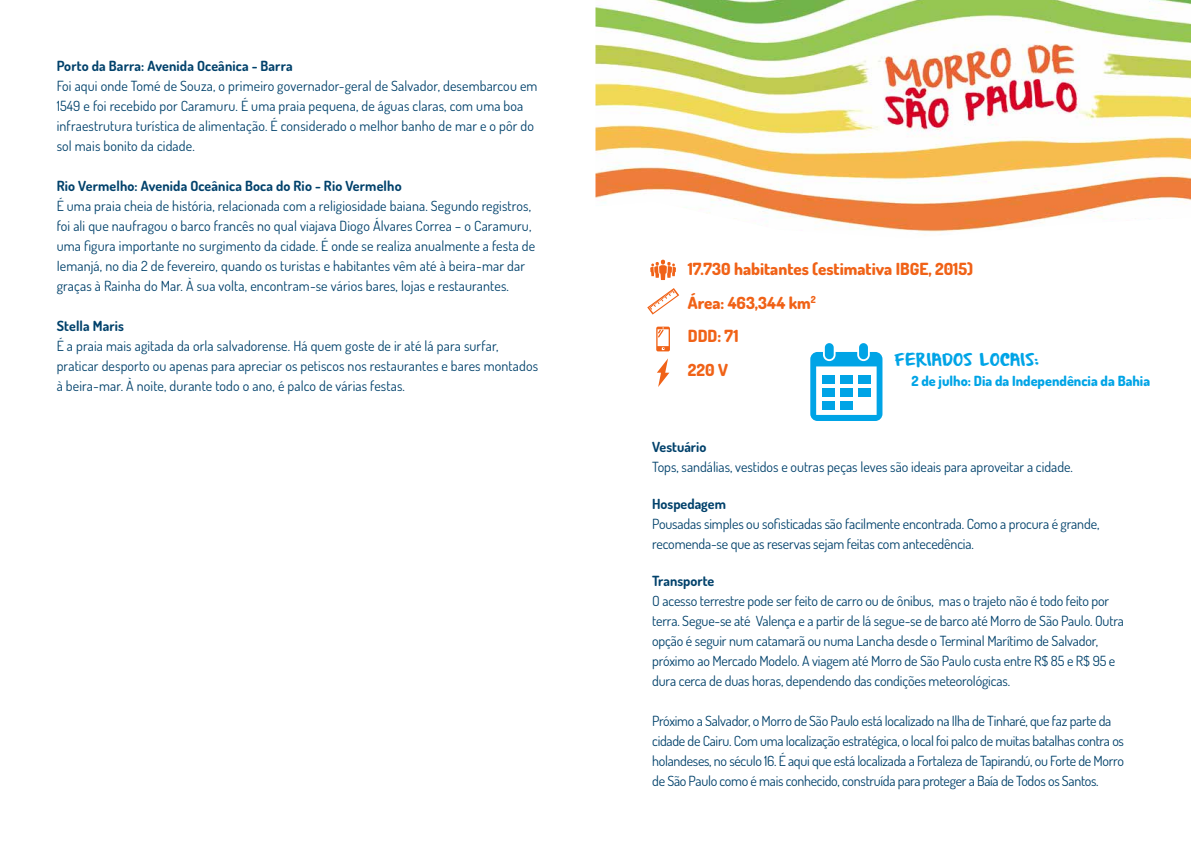
<style>
.page{position:relative;width:1191px;height:842px;background:#fff}
.page>*{position:absolute;margin:0;border:0;box-sizing:border-box;transform-origin:0 0}
.t1{font:800 16.8px/33.5px "Dosis";color:#f06217}
.t2{font:14px/20px "Dosis";color:#00416b}
.t3{font:14px/20px "Dosis";letter-spacing:-.02em;color:#00416b}
.t4{font:700 14px "Dosis";letter-spacing:.01em;color:#00416b}
.t5{font:800 14px "Dosis";color:#00a4e6}
.t6{font:14px "From Where You Are";letter-spacing:.015em;color:#00a4e6}
</style>
<div class="page">
<img style="left:595px;top:0;width:596px;height:236px">
<svg style="left:810px;top:352px;width:72px;height:69px"></svg>
<div style="left:840px;top:401px;width:12px;height:9px;background:#00a4e6"></div>
<div style="left:821px;top:401px;width:13px;height:9px;background:#00a4e6"></div>
<div style="left:858px;top:388px;width:13px;height:9px;background:#00a4e6"></div>
<div style="left:840px;top:388px;width:12px;height:9px;background:#00a4e6"></div>
<div style="left:858px;top:375px;width:13px;height:9px;background:#00a4e6"></div>
<div style="left:840px;top:375px;width:12px;height:9px;background:#00a4e6"></div>
<div style="left:821px;top:375px;width:13px;height:9px;background:#00a4e6"></div>
<div style="left:825px;top:343px;width:8px;height:16px;background:#00a4e6;border-radius:4px"></div>
<div style="left:859px;top:343px;width:9px;height:16px;background:#00a4e6;border-radius:4px"></div>
<svg style="left:650px;top:260px;width:26px;height:20px"></svg>
<svg style="left:656px;top:327px;width:14px;height:24px"></svg>
<svg style="left:657px;top:358px;width:12px;height:29px"></svg>
<svg style="left:647px;top:288px;width:32px;height:27px"></svg>
<p class="t4" style="left:57px;top:57px;width:237px">Porto da Barra: Avenida Oceânica - Barra</p>
<p class="t2" style="left:57px;top:76px;width:482px">Foi aqui onde Tomé de Souza, o primeiro governador-geral de Salvador, desembarcou em 1549 e foi recebido por Caramuru. É uma praia pequena, de águas claras, com uma boa infraestrutura turística de alimentação. É considerado o melhor banho de mar e o pôr do sol mais bonito da cidade.</p>
<p class="t4" style="left:57px;top:177px;width:346px">Rio Vermelho: Avenida Oceânica Boca do Rio - Rio Vermelho</p>
<p class="t2" style="left:57px;top:196px;width:480px">É uma praia cheia de história, relacionada com a religiosidade baiana. Segundo registros, foi ali que naufragou o barco francês no qual viajava Diogo Álvares Correa – o Caramuru, uma figura importante no surgimento da cidade. É onde se realiza anualmente a festa de Iemanjá, no dia 2 de fevereiro, quando os turistas e habitantes vêm até à beira-mar dar graças à Rainha do Mar. À sua volta, encontram-se vários bares, lojas e restaurantes.</p>
<p class="t4" style="left:57px;top:317px;width:69px">Stella Maris</p>
<p class="t2" style="left:57px;top:336px;width:483px">É a praia mais agitada da orla salvadorense. Há quem goste de ir até lá para surfar, praticar desporto ou apenas para apreciar os petiscos nos restaurantes e bares montados à beira-mar. À noite, durante todo o ano, é palco de várias festas.</p>
<p class="t1" style="left:688px;top:252px;width:287px">17.730 habitantes (estimativa IBGE, 2015)<br>Área: 463,344 km<sup>2<br></sup>DDD: 71<br>220 V</p>
<p class="t6" style="left:894px;top:353px;width:146px">FERIADOS LOCAIS:</p>
<p class="t5" style="left:911px;top:372px;width:240px">2 de julho: Dia da Independência da Bahia</p>
<p class="t4" style="left:652px;top:437px;width:56px">Vestuário</p>
<p class="t2" style="left:652px;top:456px;width:422px">Tops, sandálias, vestidos e outras peças leves são ideais para aproveitar a cidade.</p>
<p class="t4" style="left:652px;top:494px;width:75px">Hospedagem</p>
<p class="t2" style="left:652px;top:513px;width:449px">Pousadas simples ou sofisticadas são facilmente encontrada. Como a procura é grande, recomenda-se que as reservas sejam feitas com antecedência.</p>
<p class="t4" style="left:652px;top:571px;width:64px">Transporte</p>
<p class="t2" style="left:652px;top:590px;width:473px">O acesso terrestre pode ser feito de carro ou de ônibus, mas o trajeto não é todo feito por terra. Segue-se até Valença e a partir de lá segue-se de barco até Morro de São Paulo. Outra opção é seguir num catamarã ou numa Lancha desde o Terminal Marítimo de Salvador, próximo ao Mercado Modelo. A viagem até Morro de São Paulo custa entre R$ 85 e R$ 95 e dura cerca de duas horas, dependendo das condições meteorológicas.</p>
<p class="t3" style="left:652px;top:710px;width:473px">Próximo a Salvador, o Morro de São Paulo está localizado na Ilha de Tinharé, que faz parte da cidade de Cairu. Com uma localização estratégica, o local foi palco de muitas batalhas contra os holandeses, no século 16. É aqui que está localizada a Fortaleza de Tapirandú, ou Forte de Morro de São Paulo como é mais conhecido, construída para proteger a Baía de Todos os Santos.</p>
</div>
